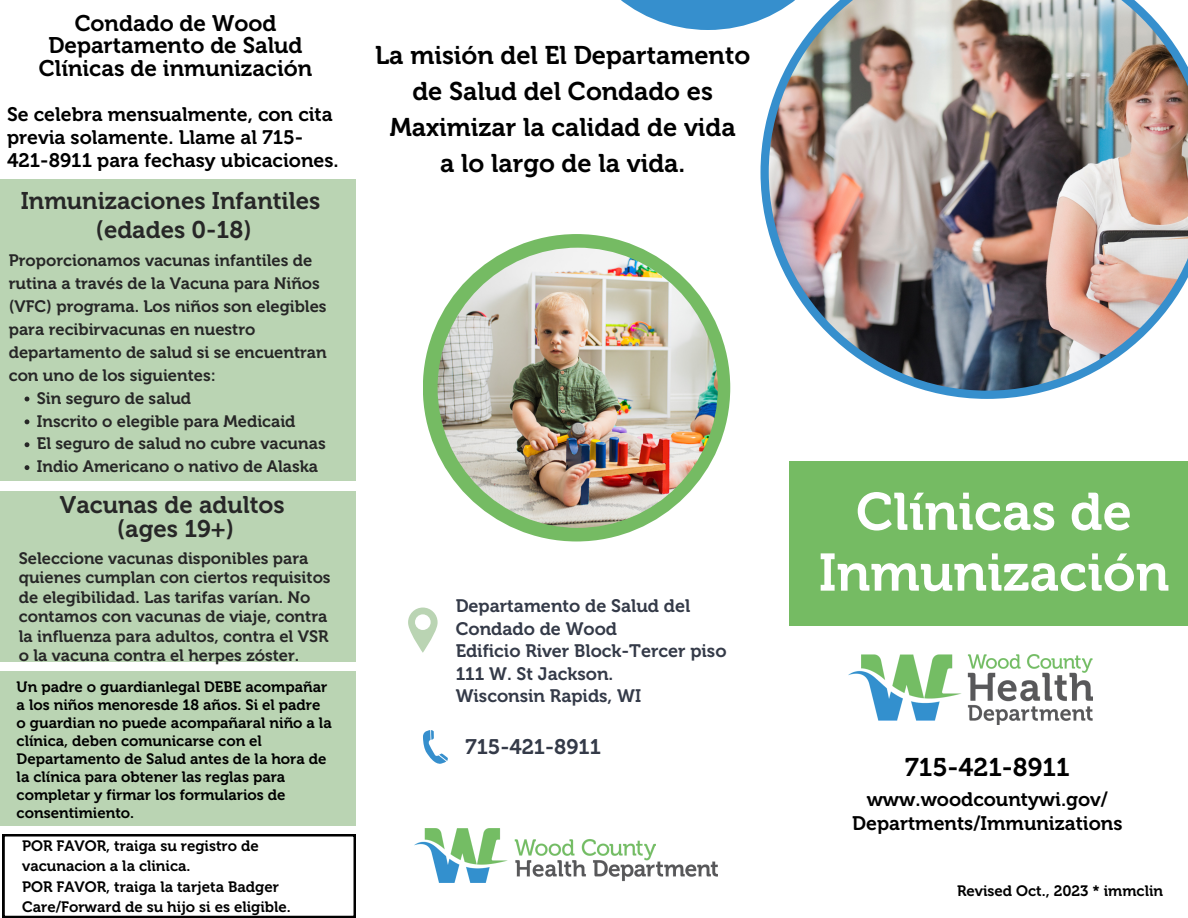
<style>
.page{position:relative;width:1188px;height:918px;background:#fff}
.page>*{position:absolute;margin:0;border:0;box-sizing:border-box;transform-origin:0 0}
.t1{font:52.5px/60.8px "Museo 700";color:#fff;text-align:center}
.t2{font:25.5px/36px "Museo 700";color:#000;text-align:center}
.t3{font:24px "Museo 700";color:#272727}
.t4{font:22.5px "Museo 700";color:#000}
.t5{font:21px "Museo 700";color:#343a48}
.t6{font:19.5px/23px "Museo 700";color:#000}
.t7{font:18px/22.5px "Museo 700";color:#343a48}
.t8{font:16.5px/19.5px "Museo 700";color:#272727}
.t9{font:15px/18px "Museo 700";color:#000}
</style>
<div class="page">
<div style="left:0;top:179px;width:356px;height:302px;background:#bad4b3"></div>
<img style="left:761px;top:0;width:427px;height:399px">
<svg style="left:621px;top:0;width:229px;height:30px;fill:#368fcd"></svg>
<svg style="left:423px;top:730px;width:25px;height:34px"></svg>
<svg style="left:408px;top:608px;width:29px;height:44px"></svg>
<div style="left:423px;top:234px;width:307px;height:307px;background:#75bb63;border-radius:50%"></div>
<img style="left:438px;top:248px;width:280px;height:280px;border-radius:50%">
<img style="left:848px;top:654px;width:244px;height:70px">
<img style="left:414px;top:829px;width:304px;height:54px">
<div style="left:0;top:491px;width:356px;height:170px;background:#bad4b3"></div>
<div style="left:789px;top:461px;width:399px;height:165px;background:#75bb63"></div>
<div style="left:0;top:672px;width:356px;height:154px;background:#bad4b3"></div>
<svg style="left:3px;top:834px;width:353px;height:84px"></svg>
<svg style="left:25px;top:397px;width:4px;height:4px"></svg>
<svg style="left:25px;top:419px;width:4px;height:5px"></svg>
<svg style="left:25px;top:442px;width:4px;height:5px"></svg>
<svg style="left:25px;top:465px;width:4px;height:5px"></svg>
<p class="t4" style="left:75px;top:10px;width:203px">Condado de Wood</p>
<p class="t4" style="left:48px;top:32px;width:256px">Departamento de Salud</p>
<p class="t4" style="left:39px;top:55px;width:275px">Clínicas de inmunización</p>
<p class="t6" style="left:7px;top:103px;width:333px">Se celebra mensualmente, con cita previa solamente. Llame al 715-<br>421-8911 para fechasy ubicaciones.</p>
<p class="t3" style="left:21px;top:187px;width:301px">Inmunizaciones Infantiles</p>
<p class="t3" style="left:96px;top:215px;width:158px">(edades 0-18)</p>
<p class="t8" style="left:9px;top:249px;width:320px;line-height:23px">Proporcionamos vacunas infantiles de rutina a través de la Vacuna para Niños (VFC) programa. Los niños son elegibles para recibirvacunas en nuestro departamento de salud si se encuentran con uno de los siguientes:</p>
<p class="t8" style="left:37px;top:388px;width:156px">Sin seguro de salud</p>
<p class="t8" style="left:37px;top:411px;width:260px">Inscrito o elegible para Medicaid</p>
<p class="t8" style="left:37px;top:434px;width:290px">El seguro de salud no cubre vacunas</p>
<p class="t8" style="left:37px;top:457px;width:283px">Indio Americano o nativo de Alaska</p>
<p class="t3" style="left:60px;top:490px;width:226px">Vacunas de adultos</p>
<p class="t3" style="left:117px;top:515px;width:119px">(ages 19+)</p>
<p class="t8" style="left:19px;top:548px;width:313px">Seleccione vacunas disponibles para quienes cumplan con ciertos requisitos de elegibilidad. Las tarifas varían. No contamos con vacunas de viaje, contra la influenza para adultos, contra el VSR o la vacuna contra el herpes zóster.</p>
<p class="t9" style="left:17px;top:678px;width:317px">Un padre o guardianlegal DEBE acompañar a los niños menoresde 18 años. Si el padre o guardian no puede acompañaral niño a la clínica, deben comunicarse con el Departamento de Salud antes de la hora de la clínica para obtener las reglas para completar y firmar los formularios de consentimiento.</p>
<p class="t9" style="left:22px;top:836px;width:238px;line-height:20.2px">POR FAVOR, traiga su registro de vacunacion a la clinica.</p>
<p class="t9" style="left:22px;top:877px;width:270px;line-height:20.2px">POR FAVOR, traiga la tarjeta Badger<br>Care/Forward de su hijo si es eligible.</p>
<p class="t2" style="left:375px;top:37px;width:377px">La misión del El Departamento de Salud del Condado es</p>
<p class="t2" style="left:390px;top:109px;width:347px">Maximizar la calidad de vida</p>
<p class="t2" style="left:440px;top:145px;width:247px">a lo largo de la vida.</p>
<p class="t7" style="left:456px;top:595px;width:236px">Departamento de Salud del<br>Condado de Wood</p>
<p class="t7" style="left:456px;top:640px;width:272px">Edificio River Block-Tercer piso</p>
<p class="t7" style="left:456px;top:662px;width:159px">111 W. St Jackson.</p>
<p class="t7" style="left:456px;top:685px;width:187px">Wisconsin Rapids, WI</p>
<p class="t5" style="left:465px;top:734px;width:137px">715-421-8911</p>
<p class="t1" style="left:819px;top:482px;width:352px">Clínicas de<br>Inmunización</p>
<p class="t2" style="left:905px;top:750px;width:166px">715-421-8911</p>
<p class="t6" style="left:867px;top:788px;width:243px">www.woodcountywi.gov/</p>
<p class="t6" style="left:852px;top:812px;width:272px">Departments/Immunizations</p>
<p class="t9" style="left:957px;top:882px;width:208px">Revised Oct., 2023 * immclin</p>
</div>
